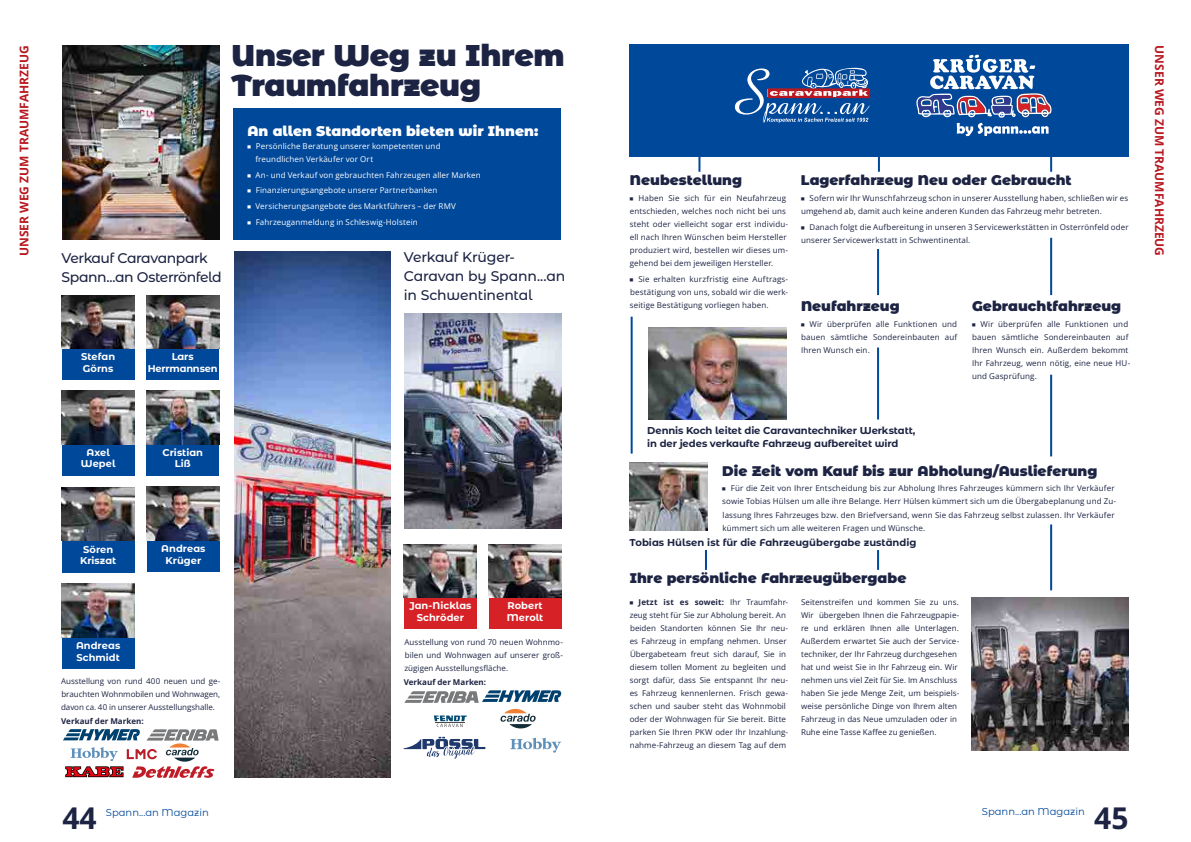
<style>
.page{position:relative;width:1191px;height:842px;background:#fff}
.page>*{position:absolute;margin:0;border:0;box-sizing:border-box;transform-origin:0 0}
.t1{font:900 30px/30px "Montserrat Alternates";letter-spacing:-.01em;color:#1d2443}
.t2{font:700 30px "Open Sans";color:#1d2443}
.t3{font:900 14px "Montserrat Alternates";color:#1d2443}
.t4{font:500 14px/19px "Montserrat Alternates";letter-spacing:-.02em;color:#1d2443}
.t5{font:500 14px/19px "Montserrat Alternates";letter-spacing:-.04em;color:#1d2443}
.t6{font:900 14px "Montserrat Alternates";color:#fff}
.t7{font:700 12px "Open Sans";color:#b81820}
.t8{font:700 10px/13px "Montserrat Alternates";letter-spacing:-.005em;color:#1d2443}
.t9{font:10px "Montserrat Alternates";color:#00489a}
.t10{font:700 9.9px/11.5px "Montserrat Alternates";color:#fff;text-align:center}
.t11{font:700 9.9px/11.5px "Montserrat Alternates";letter-spacing:-.02em;color:#fff;text-align:center}
.t12{font:8px/13px "Open Sans";letter-spacing:.015em;color:#1d2443}
.t13{font:8px/13px "Open Sans";letter-spacing:.015em;color:#fff}
.t14{font:700 8px "Open Sans";letter-spacing:.005em;color:#1d2443}
.s1{font-family:"Montserrat Alternates"}
.s2{font-weight:700}
</style>
<div class="page">
<div style="left:62px;top:444px;width:73px;height:32px;background:#00489a"></div>
<img style="left:62px;top:391px;width:73px;height:53px">
<div style="left:147px;top:540px;width:73px;height:32px;background:#00489a"></div>
<img style="left:147px;top:487px;width:73px;height:53px">
<div style="left:629px;top:44px;width:499px;height:112px;background:#00489a"></div>
<div style="left:233px;top:108px;width:328px;height:131px;background:#00489a"></div>
<img style="left:234px;top:252px;width:157px;height:526px">
<img style="left:405px;top:314px;width:156px;height:214px">
<div style="left:62px;top:348px;width:73px;height:32px;background:#00489a"></div>
<img style="left:62px;top:295px;width:73px;height:53px">
<div style="left:62px;top:637px;width:73px;height:32px;background:#00489a"></div>
<img style="left:62px;top:584px;width:73px;height:53px">
<div style="left:404px;top:597px;width:73px;height:32px;background:#d62227"></div>
<img style="left:404px;top:544px;width:73px;height:53px">
<div style="left:488px;top:597px;width:73px;height:32px;background:#d62227"></div>
<img style="left:488px;top:544px;width:73px;height:53px">
<div style="left:146px;top:348px;width:73px;height:32px;background:#00489a"></div>
<img style="left:146px;top:295px;width:73px;height:53px">
<div style="left:146px;top:444px;width:73px;height:32px;background:#00489a"></div>
<img style="left:146px;top:391px;width:73px;height:53px">
<hr style="left:698px;top:146px;width:2px;height:26px;background:#00489a">
<hr style="left:878px;top:146px;width:2px;height:26px;background:#00489a">
<hr style="left:630px;top:317px;width:2px;height:137px;background:#00489a">
<hr style="left:705px;top:550px;width:2px;height:20px;background:#00489a">
<hr style="left:1050px;top:146px;width:2px;height:26px;background:#00489a">
<hr style="left:877px;top:249px;width:2px;height:46px;background:#00489a">
<hr style="left:877px;top:347px;width:2px;height:72px;background:#00489a">
<hr style="left:877px;top:550px;width:2px;height:20px;background:#00489a">
<hr style="left:1050px;top:238px;width:2px;height:57px;background:#00489a">
<hr style="left:1050px;top:375px;width:2px;height:81px;background:#00489a">
<hr style="left:1050px;top:524px;width:2px;height:66px;background:#00489a">
<img style="left:648px;top:327px;width:138px;height:92px">
<div style="left:62px;top:541px;width:73px;height:32px;background:#00489a"></div>
<img style="left:62px;top:487px;width:73px;height:54px">
<img style="left:62px;top:45px;width:158px;height:194px">
<svg style="left:510px;top:737px;width:51px;height:16px"></svg>
<svg style="left:434px;top:715px;width:33px;height:12px"></svg>
<svg style="left:404px;top:690px;width:157px;height:13px"></svg>
<svg style="left:403px;top:737px;width:82px;height:22px"></svg>
<svg style="left:500px;top:709px;width:35px;height:20px"></svg>
<img style="left:629px;top:462px;width:78px;height:68px">
<svg style="left:735px;top:67px;width:135px;height:56px"></svg>
<svg style="left:916px;top:55px;width:135px;height:81px"></svg>
<img style="left:971px;top:597px;width:157px;height:153px">
<svg style="left:63px;top:729px;width:156px;height:49px"></svg>
<h1 class="t1" style="left:231px;top:38px;width:335px">Unser Weg zu Ihrem<br>Traumfahrzeug</h1>
<h2 class="t6" style="left:247px;top:120px;width:292px">An allen Standorten bieten wir Ihnen:</h2>
<p class="t13" style="left:255px;top:139px;width:187px;text-indent:-9px"><span class="s1">■</span> Persönliche Beratung unserer kompetenten und freundlichen Verkäufer vor Ort</p>
<p class="t13" style="left:247px;top:168px;width:235px"><span class="s1">■</span> An- und Verkauf von gebrauchten Fahrzeugen aller Marken</p>
<p class="t13" style="left:247px;top:184px;width:192px"><span class="s1">■</span> Finanzierungsangebote unserer Partnerbanken</p>
<p class="t13" style="left:247px;top:200px;width:211px"><span class="s1">■</span> Versicherungsangebote des Marktführers – der RMV</p>
<p class="t13" style="left:247px;top:215px;width:173px"><span class="s1">■</span> Fahrzeuganmeldung in Schleswig-Holstein</p>
<h3 class="t7" style="left:16px;top:256px;width:212px;rotate:-90deg">UNSER WEG ZUM TRAUMFAHRZEUG</h3>
<h3 class="t7" style="left:1168px;top:45px;width:212px;rotate:90deg">UNSER WEG ZUM TRAUMFAHRZEUG</h3>
<h2 class="t3" style="left:801px;top:170px;width:272px">Lagerfahrzeug Neu oder Gebraucht</h2>
<p class="t12" style="left:800px;top:192px;width:329px"><span class="s1">■</span> Sofern wir Ihr Wunschfahrzeug schon in unserer Ausstellung haben, schließen wir es umgehend ab, damit auch keine anderen Kunden das Fahrzeug mehr betreten.</p>
<p class="t12" style="left:800px;top:220px;width:330px"><span class="s1">■</span> Danach folgt die Aufbereitung in unseren 3 Servicewerkstätten in Osterrönfeld oder unserer Servicewerkstatt in Schwentinental.</p>
<h2 class="t3" style="left:630px;top:170px;width:114px">Neubestellung</h2>
<p class="t12" style="left:629px;top:192px;width:160px"><span class="s1">■</span> Haben Sie sich für ein Neufahrzeug entschieden, welches noch nicht bei uns steht oder vielleicht sogar erst individu&shy;ell nach Ihren Wünschen beim Hersteller produziert wird, bestellen wir dieses um&shy;gehend bei dem jeweiligen Hersteller.</p>
<p class="t12" style="left:629px;top:272px;width:160px;text-align:justify"><span class="s1">■</span> Sie erhalten kurzfristig eine Auftrags&shy;bestätigung von uns, sobald wir die werk&shy;seitige Bestätigung vorliegen haben.</p>
<h2 class="t4" style="left:404px;top:247px;width:163px">Verkauf Krüger-<br>Caravan by Spann...an in Schwentinental</h2>
<h2 class="t5" style="left:61px;top:247px;width:162px">Verkauf Caravanpark<br>Spann...an Osterrönfeld</h2>
<h2 class="t3" style="left:801px;top:296px;width:100px">Neufahrzeug</h2>
<p class="t12" style="left:800px;top:317px;width:158px;text-align:justify"><span class="s1">■</span> Wir überprüfen alle Funktionen und bauen sämtliche Sondereinbauten auf Ihren Wunsch ein.</p>
<h2 class="t3" style="left:972px;top:296px;width:151px">Gebrauchtfahrzeug</h2>
<p class="t12" style="left:971px;top:317px;width:160px"><span class="s1">■</span> Wir überprüfen alle Funktionen und bauen sämtliche Sondereinbauten auf Ihren Wunsch ein. Außerdem bekommt Ihr Fahrzeug, wenn nötig, eine neue HU&shy;und Gasprüfung.</p>
<p class="t10" style="left:81px;top:351px;width:35px;text-align:left">Stefan<br>Görns</p>
<p class="t11" style="left:148px;top:351px;width:71px">Lars<br>Herrmannsen</p>
<p class="t10" style="left:81px;top:446px;width:36px">Axel<br>Wepel</p>
<p class="t10" style="left:80px;top:543px;width:38px">Sören<br>Kriszat</p>
<p class="t10" style="left:76px;top:639px;width:46px;text-align:left">Andreas<br>Schmidt</p>
<p class="t10" style="left:163px;top:446px;width:42px">Cristian<br>Liß</p>
<p class="t10" style="left:161px;top:542px;width:46px">Andreas<br>Krüger</p>
<p class="t12" style="left:61px;top:674px;width:161px;text-align:justify">Ausstellung von rund 400 neuen und ge&shy;brauchten Wohnmobilen und Wohnwagen, davon ca. 40 in unserer Ausstellungshalle.</p>
<p class="t14" style="left:61px;top:715px;width:84px">Verkauf der Marken:</p>
<p class="t10" style="left:409px;top:599px;width:64px">Jan-Nicklas<br>Schröder</p>
<p class="t10" style="left:507px;top:599px;width:38px;text-align:left">Robert<br>Merolt</p>
<p class="t12" style="left:404px;top:635px;width:160px;text-align:justify">Ausstellung von rund 70 neuen Wohnmo&shy;bilen und Wohnwagen auf unserer groß&shy;zügigen Ausstellungsfläche.</p>
<p class="t14" style="left:404px;top:676px;width:84px">Verkauf der Marken:</p>
<p class="t8" style="left:647px;top:423px;width:270px">Dennis Koch leitet die Caravantechniker Werkstatt, in der jedes verkaufte Fahrzeug aufbereitet wird</p>
<h2 class="t3" style="left:722px;top:460px;width:376px">Die Zeit vom Kauf bis zur Abholung/Auslieferung</h2>
<p class="t12" style="left:721px;top:482px;width:396px"><span class="s1">■</span> Für die Zeit von Ihrer Entscheidung bis zur Abholung Ihres Fahrzeuges kümmern sich Ihr Verkäufer sowie Tobias Hülsen um alle ihre Belange. Herr Hülsen kümmert sich um die Übergabeplanung und Zu&shy;lassung Ihres Fahrzeuges bzw. den Briefversand, wenn Sie das Fahrzeug selbst zulassen. Ihr Verkäufer kümmert sich um alle weiteren Fragen und Wünsche.</p>
<p class="t8" style="left:629px;top:536px;width:288px">Tobias Hülsen ist für die Fahrzeugübergabe zuständig</p>
<h2 class="t3" style="left:630px;top:568px;width:278px">Ihre persönliche Fahrzeugübergabe</h2>
<p class="t12" style="left:629px;top:595px;width:160px"><span class="s1">■</span> <span class="s2">Jetzt ist es soweit:</span> Ihr Traumfahr&shy;zeug steht für Sie zur Abholung bereit. An beiden Standorten können Sie Ihr neu&shy;es Fahrzeug in empfang nehmen. Unser Übergabeteam freut sich darauf, Sie in diesem tollen Moment zu begleiten und sorgt dafür, dass Sie entspannt Ihr neu&shy;es Fahrzeug kennenlernen. Frisch gewa&shy;schen und sauber steht das Wohnmobil oder der Wohnwagen für Sie bereit. Bitte parken Sie Ihren PKW oder Ihr Inzahlung&shy;nahme-Fahrzeug an diesem Tag auf dem</p>
<p class="t12" style="left:801px;top:595px;width:160px">Seitenstreifen und kommen Sie zu uns.<br>Wir übergeben Ihnen die Fahrzeugpapie&shy;re und erklären Ihnen alle Unterlagen.<br>Außerdem erwartet Sie auch der Service&shy;techniker, der Ihr Fahrzeug durchgesehen hat und weist Sie in Ihr Fahrzeug ein. Wir nehmen uns viel Zeit für Sie. Im Anschluss haben Sie jede Menge Zeit, um beispiels&shy;weise persönliche Dinge von Ihrem alten Fahrzeug in das Neue umzuladen oder in Ruhe eine Tasse Kaffee zu genießen.</p>
<p class="t9" style="left:106px;top:805px;width:104px">Spann...an Magazin</p>
<p class="t9" style="left:982px;top:804px;width:104px">Spann...an Magazin</p>
<h1 class="t2" style="left:62px;top:797px;width:36px">44</h1>
<h1 class="t2" style="left:1094px;top:797px;width:36px">45</h1>
</div>
